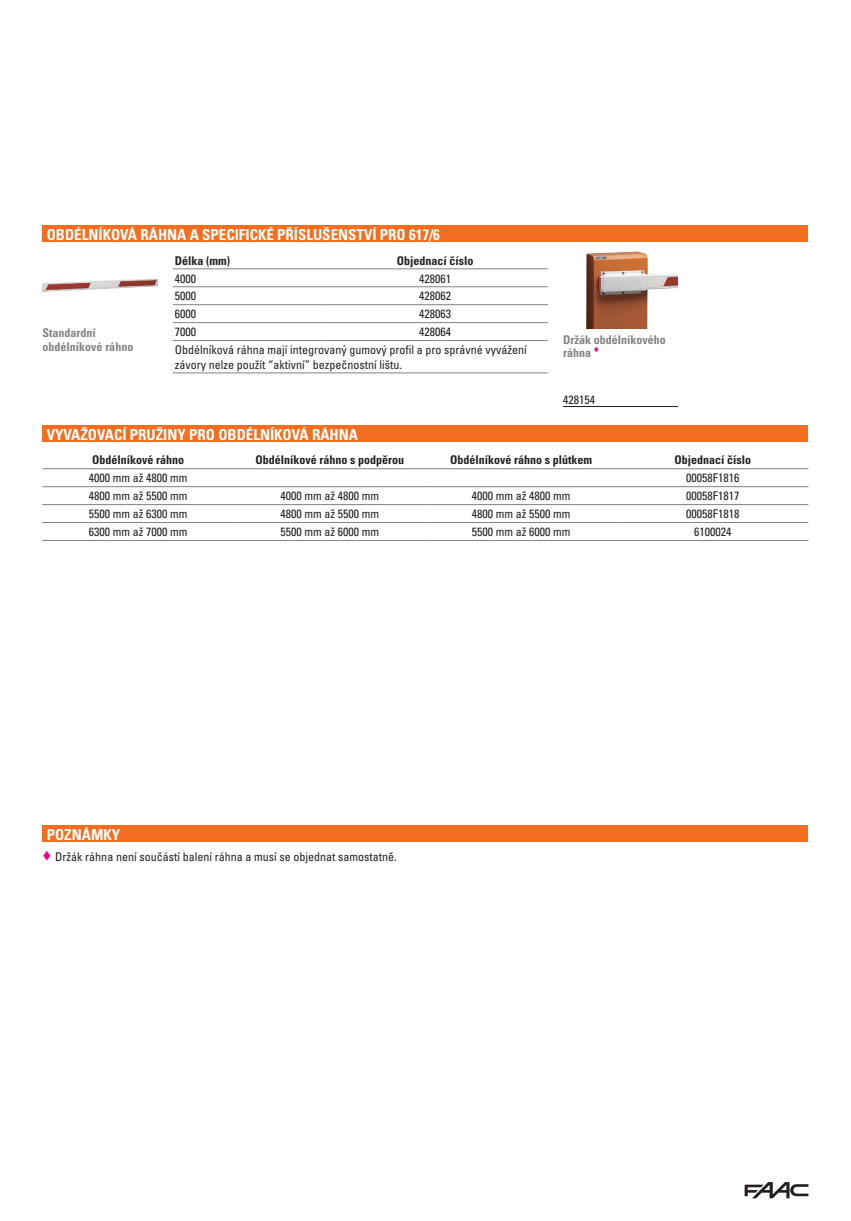
<style>
.page{position:relative;width:851px;height:1221px;background:#fff}
.page>*{position:absolute;margin:0;border:0;box-sizing:border-box;transform-origin:0 0}
.cella_layout{font:700 condensed 15px "Univers CE";color:#fff}
.cella_layout-2{font:condensed 12px/18px "Univers CE";color:#231f20}
.cella_layout-3{font:700 condensed 12px "Univers CE";color:#231f20}
.cella_layout-4{font:700 condensed 12px/13.5px "Univers CE";color:#808285}
.s1{color:#ed028c}
</style>
<div class="page">
<svg style="left:744px;top:1182px;width:64px;height:16px"></svg>
<div style="left:43px;top:225px;width:765px;height:17px;background:#f36e21"></div>
<img style="left:43px;top:278px;width:114px;height:13px">
<hr style="left:173px;top:268px;width:150px;height:1px;background:#808285">
<hr style="left:323px;top:268px;width:224px;height:1px;background:#808285">
<hr style="left:173px;top:286px;width:150px;height:1px;background:#808285">
<hr style="left:323px;top:286px;width:224px;height:1px;background:#808285">
<hr style="left:173px;top:304px;width:150px;height:1px;background:#808285">
<hr style="left:323px;top:304px;width:224px;height:1px;background:#808285">
<hr style="left:173px;top:322px;width:150px;height:1px;background:#808285">
<hr style="left:323px;top:322px;width:224px;height:1px;background:#808285">
<hr style="left:173px;top:340px;width:150px;height:1px;background:#808285">
<hr style="left:323px;top:340px;width:224px;height:1px;background:#808285">
<hr style="left:173px;top:372px;width:150px;height:1px;background:#808285">
<hr style="left:323px;top:372px;width:224px;height:1px;background:#808285">
<img style="left:586px;top:251px;width:91px;height:77px">
<hr style="left:563px;top:406px;width:69px;height:1px;background:#231f20">
<hr style="left:632px;top:406px;width:45px;height:1px;background:#231f20">
<div style="left:43px;top:425px;width:765px;height:17px;background:#f36e21"></div>
<hr style="left:43px;top:468px;width:191px;height:1px;background:#808285">
<hr style="left:234px;top:468px;width:191px;height:1px;background:#808285">
<hr style="left:425px;top:468px;width:192px;height:1px;background:#808285">
<hr style="left:617px;top:468px;width:191px;height:1px;background:#808285">
<hr style="left:43px;top:486px;width:191px;height:1px;background:#808285">
<hr style="left:234px;top:486px;width:191px;height:1px;background:#808285">
<hr style="left:425px;top:486px;width:192px;height:1px;background:#808285">
<hr style="left:617px;top:486px;width:191px;height:1px;background:#808285">
<hr style="left:43px;top:504px;width:191px;height:1px;background:#808285">
<hr style="left:234px;top:504px;width:191px;height:1px;background:#808285">
<hr style="left:425px;top:504px;width:192px;height:1px;background:#808285">
<hr style="left:617px;top:504px;width:191px;height:1px;background:#808285">
<hr style="left:43px;top:522px;width:191px;height:1px;background:#808285">
<hr style="left:43px;top:540px;width:191px;height:1px;background:#808285">
<hr style="left:234px;top:522px;width:191px;height:1px;background:#808285">
<hr style="left:234px;top:540px;width:191px;height:1px;background:#808285">
<hr style="left:425px;top:522px;width:192px;height:1px;background:#808285">
<hr style="left:425px;top:540px;width:192px;height:1px;background:#808285">
<hr style="left:617px;top:522px;width:191px;height:1px;background:#808285">
<hr style="left:617px;top:540px;width:191px;height:1px;background:#808285">
<div style="left:43px;top:825px;width:765px;height:17px;background:#f36e21"></div>
<p class="cella_layout" style="left:47px;top:226px;width:394px">OBDÉLNÍKOVÁ RÁHNA A SPECIFICKÉ PŘÍSLUŠENSTVÍ PRO 617/6</p>
<p class="cella_layout-4" style="left:43px;top:326px;width:92px">Standardní obdélníkové ráhno</p>
<p class="cella_layout-3" style="left:175px;top:253px;width:57px">Délka (mm)</p>
<p class="cella_layout-3" style="left:397px;top:253px;width:78px">Objednací číslo</p>
<p class="cella_layout-2" style="left:175px;top:269px;width:23px">4000</p>
<p class="cella_layout-2" style="left:419px;top:269px;width:33px">428061</p>
<p class="cella_layout-2" style="left:175px;top:287px;width:23px">5000</p>
<p class="cella_layout-2" style="left:419px;top:287px;width:33px">428062</p>
<p class="cella_layout-2" style="left:175px;top:305px;width:23px">6000</p>
<p class="cella_layout-2" style="left:419px;top:305px;width:33px">428063</p>
<p class="cella_layout-2" style="left:175px;top:323px;width:23px">7000</p>
<p class="cella_layout-2" style="left:175px;top:323px;width:353px;text-indent:244px">428064<br>Obdélníková ráhna mají integrovaný gumový profil a pro správné vyvážení</p>
<p class="cella_layout-2" style="left:175px;top:355px;width:229px">závory nelze použít “aktivní” bezpečnostní lištu.</p>
<p class="cella_layout-4" style="left:563px;top:333px;width:104px">Držák obdélníkového ráhna <sup>▼</sup></p>
<p class="cella_layout-2" style="left:563px;top:391px;width:33px">428154</p>
<p class="cella_layout" style="left:47px;top:426px;width:312px">VYVAŽOVACÍ PRUŽINY PRO OBDÉLNÍKOVÁ RÁHNA</p>
<p class="cella_layout-3" style="left:92px;top:453px;width:93px">Obdélníkové ráhno</p>
<p class="cella_layout-3" style="left:255px;top:453px;width:150px">Obdélníkové ráhno s podpěrou</p>
<p class="cella_layout-3" style="left:450px;top:453px;width:143px">Obdélníkové ráhno s plůtkem</p>
<p class="cella_layout-3" style="left:674px;top:453px;width:78px">Objednací číslo</p>
<p class="cella_layout-2" style="left:89px;top:469px;width:100px">4000 mm až 4800 mm</p>
<p class="cella_layout-2" style="left:686px;top:469px;width:55px">00058F1816</p>
<p class="cella_layout-2" style="left:89px;top:487px;width:100px">4800 mm až 5500 mm</p>
<p class="cella_layout-2" style="left:280px;top:487px;width:100px">4000 mm až 4800 mm</p>
<p class="cella_layout-2" style="left:472px;top:487px;width:100px">4000 mm až 4800 mm</p>
<p class="cella_layout-2" style="left:686px;top:487px;width:55px">00058F1817</p>
<p class="cella_layout-2" style="left:89px;top:505px;width:100px">5500 mm až 6300 mm</p>
<p class="cella_layout-2" style="left:280px;top:505px;width:100px">4800 mm až 5500 mm</p>
<p class="cella_layout-2" style="left:472px;top:505px;width:100px">4800 mm až 5500 mm</p>
<p class="cella_layout-2" style="left:686px;top:505px;width:55px">00058F1818</p>
<p class="cella_layout-2" style="left:89px;top:523px;width:100px">6300 mm až 7000 mm</p>
<p class="cella_layout-2" style="left:280px;top:523px;width:100px">5500 mm až 6000 mm</p>
<p class="cella_layout-2" style="left:472px;top:523px;width:100px">5500 mm až 6000 mm</p>
<p class="cella_layout-2" style="left:694px;top:523px;width:39px">6100024</p>
<p class="cella_layout" style="left:47px;top:825px;width:75px">POZNÁMKY</p>
<p class="cella_layout-2" style="left:43px;top:847px;width:356px"><span class="s1">▼</span> Držák ráhna není součástí balení ráhna a musí se objednat samostatně.</p>
</div>
